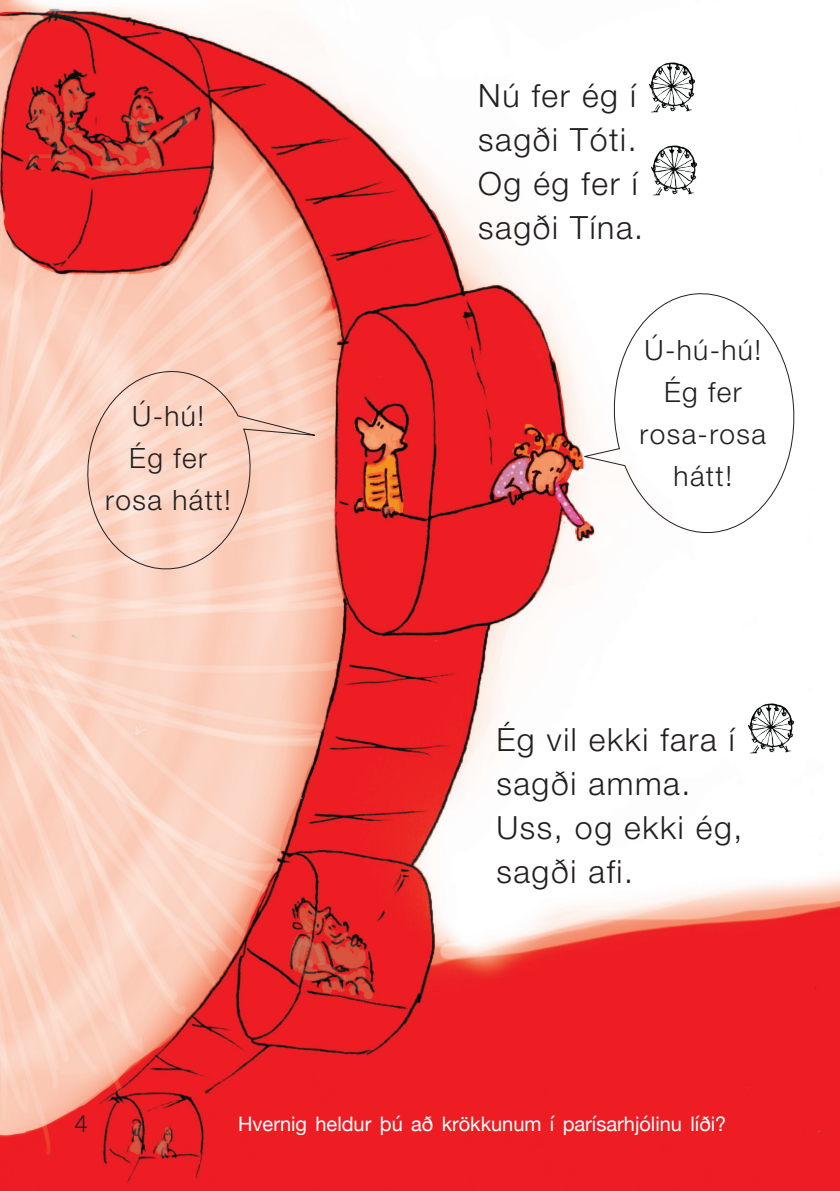
<style>
.page{position:relative;width:840px;height:1191px;background:#fff}
.page>*{position:absolute;margin:0;border:0;box-sizing:border-box;transform-origin:0 0}
.t1{font:300 32px/44px "Helvetica Neue";letter-spacing:.05em;color:#231f20}
.t2{font:300 28px/42px "Helvetica Neue";letter-spacing:.05em;color:#231f20;text-align:center}
.t3{font:300 24px "Helvetica Neue";color:#231f20}
.t4{font:20px "Helvetica Neue";color:#fff}
</style>
<div class="page">
<img style="left:0;top:0;width:839px;height:1191px">
<img style="left:746px;top:697px;width:51px;height:63px">
<img style="left:647px;top:57px;width:51px;height:63px">
<img style="left:649px;top:140px;width:47px;height:62px">
<svg style="left:81px;top:365px;width:246px;height:212px;background:#f8d1c0"></svg>
<svg style="left:579px;top:289px;width:219px;height:247px"></svg>
<p class="t2" style="left:105px;top:394px;width:127px">Ú-hú!<br>Ég fer rosa hátt!</p>
<p class="t1" style="left:478px;top:73px;width:166px">Nú fer ég í sagði Tóti.<br>Og ég fer í sagði Tína.</p>
<p class="t2" style="left:639px;top:328px;width:128px">Ú-hú-hú!<br>Ég fer rosa-rosa hátt!</p>
<p class="t1" style="left:496px;top:716px;width:247px">Ég vil ekki fara í sagði amma.<br>Uss, og ekki ég, sagði afi.</p>
<p class="t3" style="left:75px;top:1108px;width:15px">4</p>
<p class="t4" style="left:238px;top:1109px;width:489px">Hvernig heldur þú að krökkunum í parísarhjólinu líði?</p>
</div>
